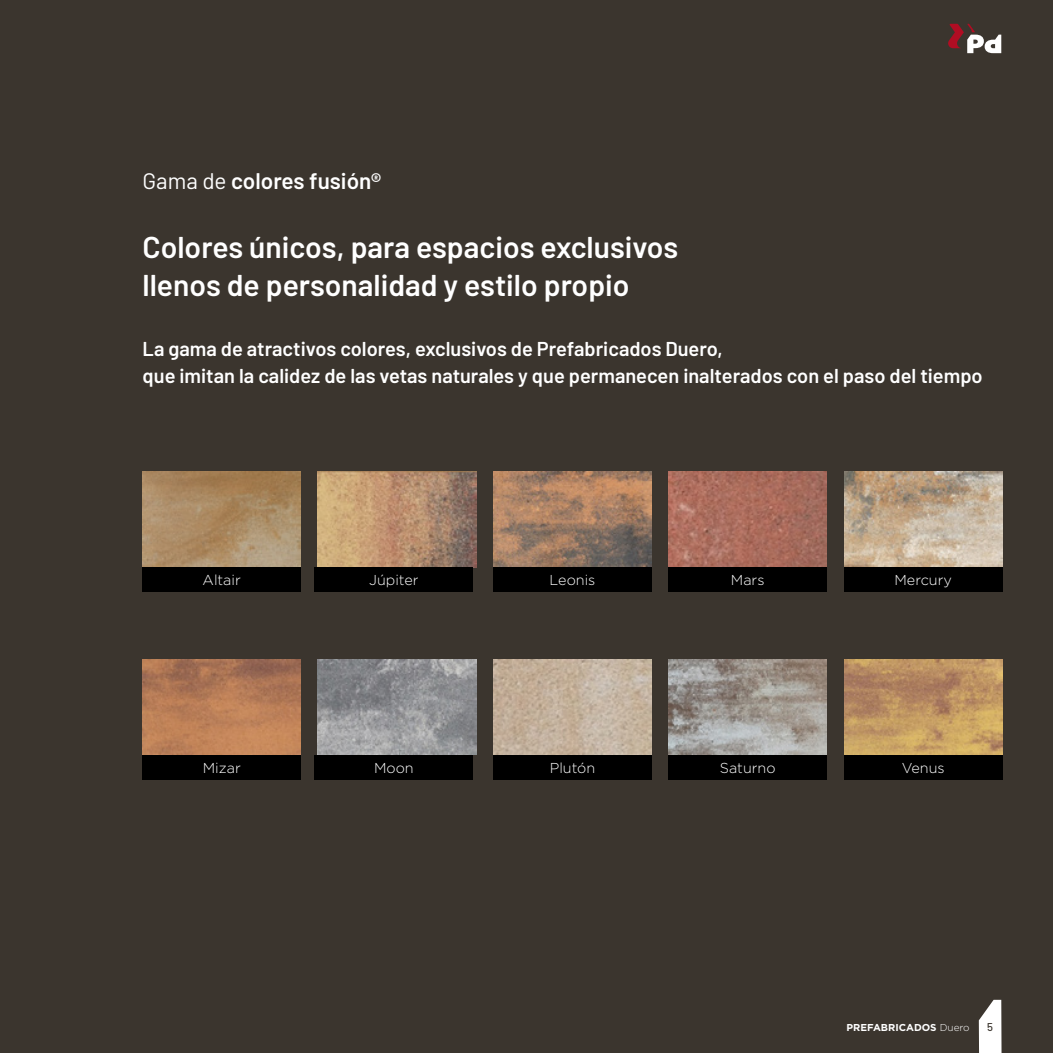
<style>
.page{position:relative;width:1053px;height:1053px;background:#fff}
.page>*{position:absolute;margin:0;border:0;box-sizing:border-box;transform-origin:0 0}
.t1{font:600 30px/37.5px "Barlow";color:#fff}
.t2{font:600 22.5px "Barlow";color:#fff}
.t3{font:600 20px/27.5px "Barlow";color:#fff}
.t4{font:300 14.38px "Gotham";color:#fff}
.t5{font:500 11.25px "Barlow";color:#3b352e}
.t6{font:700 10px "Gotham";color:#fff}
.s1{font-weight:400}
.s2{font-weight:300}
</style>
<div class="page">
<div style="left:0;top:0;width:1052px;height:1052px;background:#3b352e"></div>
<img style="left:142px;top:472px;width:159px;height:95px">
<img style="left:318px;top:472px;width:158px;height:95px">
<img style="left:493px;top:472px;width:158px;height:95px">
<img style="left:668px;top:472px;width:158px;height:95px">
<img style="left:844px;top:472px;width:158px;height:95px">
<div style="left:143px;top:567px;width:158px;height:24px;background:#000"></div>
<div style="left:315px;top:567px;width:158px;height:24px;background:#000"></div>
<div style="left:493px;top:567px;width:158px;height:24px;background:#000"></div>
<div style="left:668px;top:567px;width:158px;height:24px;background:#000"></div>
<div style="left:844px;top:567px;width:158px;height:24px;background:#000"></div>
<img style="left:142px;top:659px;width:159px;height:95px">
<img style="left:318px;top:659px;width:158px;height:95px">
<img style="left:493px;top:659px;width:158px;height:95px">
<img style="left:668px;top:659px;width:158px;height:95px">
<img style="left:844px;top:659px;width:158px;height:95px">
<div style="left:143px;top:754px;width:158px;height:25px;background:#000"></div>
<div style="left:315px;top:754px;width:158px;height:25px;background:#000"></div>
<div style="left:493px;top:754px;width:158px;height:25px;background:#000"></div>
<div style="left:668px;top:754px;width:158px;height:25px;background:#000"></div>
<div style="left:844px;top:754px;width:158px;height:25px;background:#000"></div>
<svg style="left:948px;top:24px;width:53px;height:29px"></svg>
<svg style="left:978px;top:999px;width:23px;height:53px"></svg>
<p class="t2" style="left:142px;top:164px;width:240px"><span class="s1">Gama de</span> colores fusión®</p>
<h1 class="t1" style="left:142px;top:226px;width:537px">Colores únicos, para espacios exclusivos llenos de personalidad y estilo propio</h1>
<p class="t3" style="left:142px;top:333px;width:841px">La gama de atractivos colores, exclusivos de Prefabricados Duero,<br>que imitan la calidez de las vetas naturales y que permanecen inalterados con el paso del tiempo</p>
<p class="t4" style="left:203px;top:570px;width:40px">Altair</p>
<p class="t4" style="left:369px;top:570px;width:51px">Júpiter</p>
<p class="t4" style="left:549px;top:570px;width:47px">Leonis</p>
<p class="t4" style="left:730px;top:570px;width:35px">Mars</p>
<p class="t4" style="left:894px;top:570px;width:59px">Mercury</p>
<p class="t4" style="left:203px;top:758px;width:39px">Mizar</p>
<p class="t4" style="left:374px;top:758px;width:41px">Moon</p>
<p class="t4" style="left:549px;top:758px;width:47px">Plutón</p>
<p class="t4" style="left:719px;top:758px;width:57px">Saturno</p>
<p class="t4" style="left:901px;top:758px;width:44px">Venus</p>
<p class="t6" style="left:846px;top:1021px;width:124px">PREFABRICADOS <span class="s2">Duero</span></p>
<p class="t5" style="left:987px;top:1018px;width:7px">5</p>
</div>
